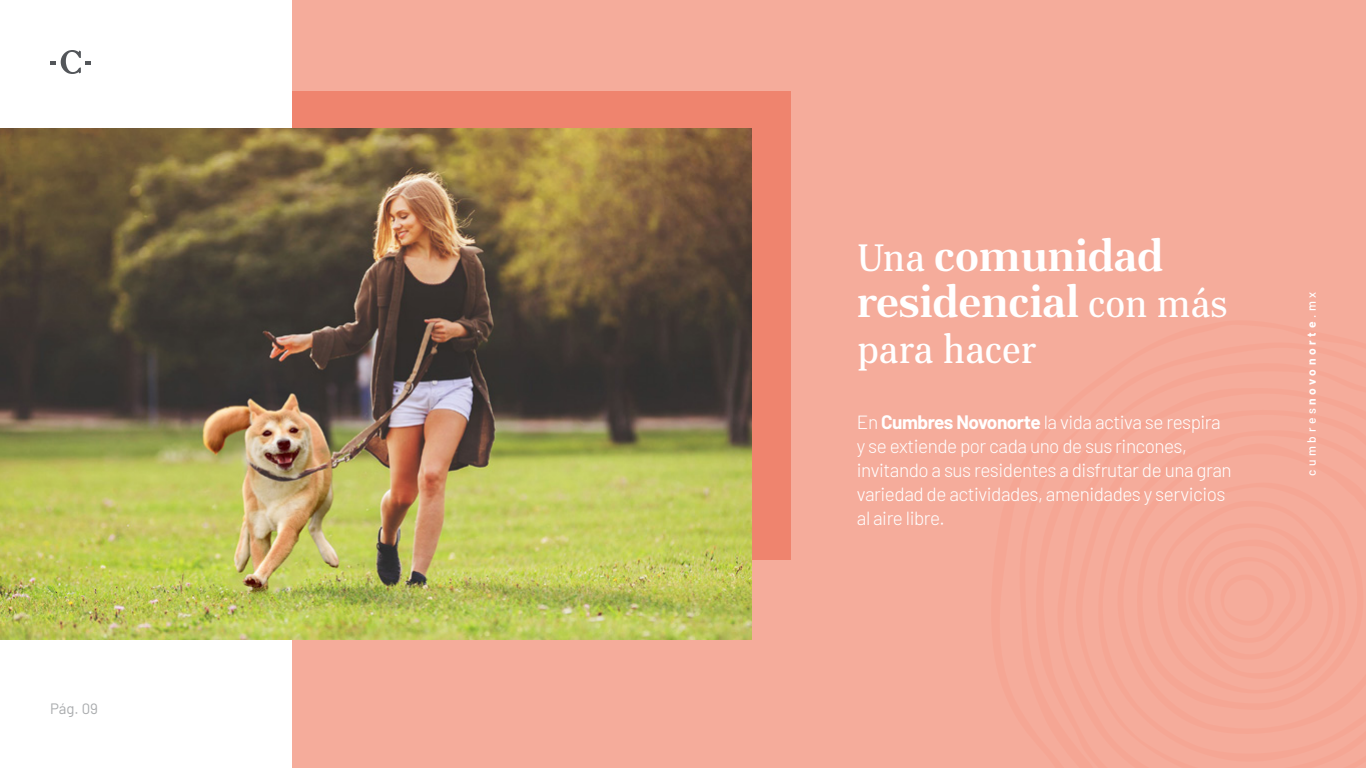
<style>
.page{position:relative;width:1366px;height:768px;background:#fff}
.page>*{position:absolute;margin:0;border:0;box-sizing:border-box;transform-origin:0 0}
.t1{font:700 42px/46px "Avila";letter-spacing:-.01em;color:#fff}
.t2{font:38px "Avila";letter-spacing:-.01em;color:#fff}
.t3{font:300 19px/24px "Barlow";letter-spacing:-.025em;color:#fff}
.t4{font:15px "Barlow";color:#a9abad}
.t5{font:500 12px "Barlow";letter-spacing:.3em;color:#fff}
.s1{font-weight:400;font-size:38px}
.s2{font-weight:700}
</style>
<div class="page">
<div style="left:292px;top:0;width:1074px;height:768px;background:#f5ac9b"></div>
<div style="left:292px;top:91px;width:498px;height:469px;background:#ef846e"></div>
<img style="left:0;top:129px;width:751px;height:510px">
<svg style="left:50px;top:50px;width:41px;height:24px"></svg>
<p class="t4" style="left:50px;top:698px;width:49px">Pág. 09</p>
<h1 class="t1" style="left:857px;top:232px;width:372px"><span class="s1">Una</span> comunidad residencial <span class="s1">con más</span></h1>
<h2 class="t2" style="left:857px;top:326px;width:181px">para hacer</h2>
<p class="t3" style="left:857px;top:409px;width:376px">En <span class="s2">Cumbres Novonorte</span> la vida activa se respira y se extiende por cada uno de sus rincones, invitando a sus residentes a disfrutar de una gran variedad de actividades, amenidades y servicios al aire libre.</p>
<p class="t5" style="left:1303px;top:476px;width:186px;rotate:-90deg">cumbres<span class="s2">novonorte</span>.mx</p>
</div>
